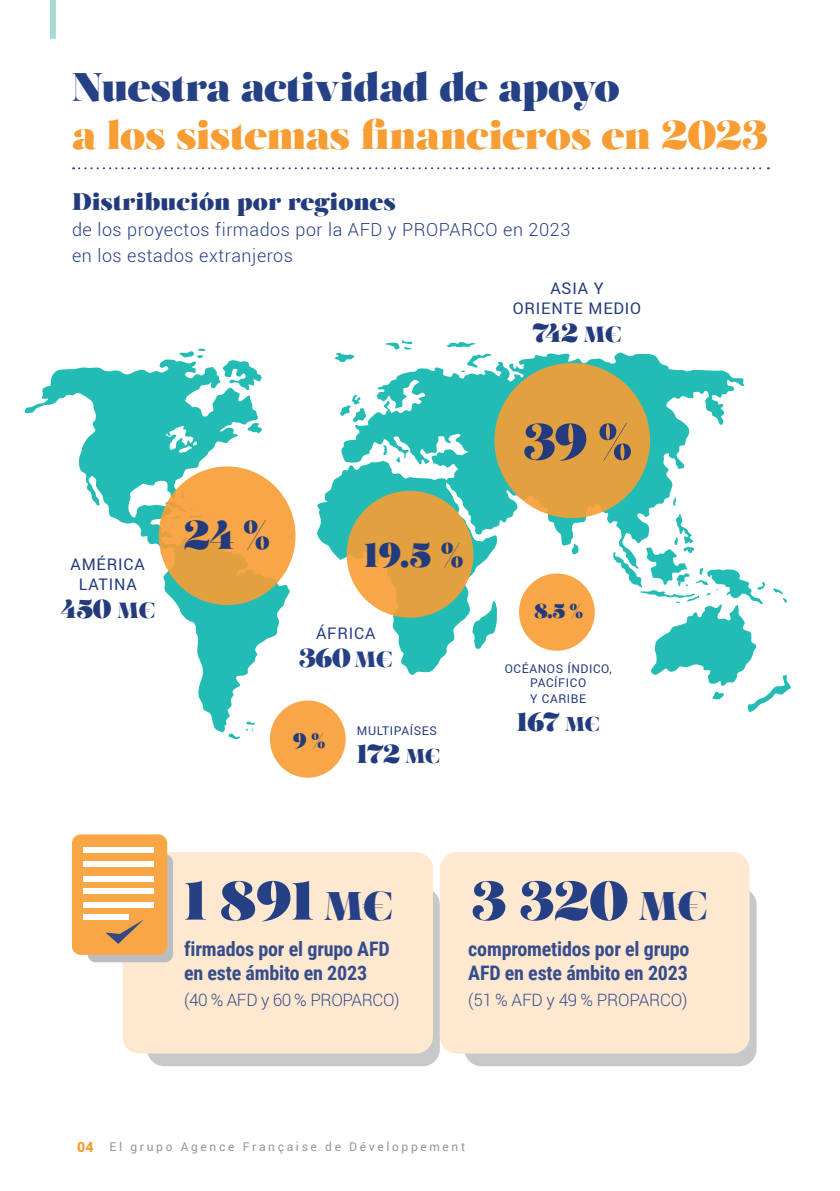
<style>
.page{position:relative;width:840px;height:1191px;background:#fff}
.page>*{position:absolute;margin:0;border:0;box-sizing:border-box;transform-origin:0 0}
.t1{font:54px "Salome";letter-spacing:-.01em;color:#264085}
.t2{font:50px "Salome";color:#233b7d}
.t3{font:40px "Salome";letter-spacing:-.02em;color:#f89d33}
.t4{font:40px "Salome";letter-spacing:-.02em;color:#264085}
.t5{font:40px "Salome";color:#233b7d}
.t6{font:34px "Salome";color:#233b7d}
.t7{font:26px "Salome";letter-spacing:-.03em;color:#233b7d}
.t8{font:26px "Salome";color:#264085}
.t9{font:24px "Salome";color:#233b7d}
.t10{font:20.8px "Salome";color:#233b7d}
.t11{font:700 20px/24px "Roboto Condensed";letter-spacing:-.01em;color:#364d8d}
.t12{font:20px "Salome";color:#233b7d}
.t13{font:300 18px/26px "Roboto";letter-spacing:.03em;color:#264085}
.t14{font:300 17px "Roboto";letter-spacing:-.02em;color:#364d8d}
.t15{font:16px/20.4px "Roboto";letter-spacing:.05em;color:#233b7d;text-align:center}
.t16{font:16px "Roboto";letter-spacing:.05em;color:#264085}
.t17{font:12px/14.4px "Roboto";letter-spacing:.05em;color:#233b7d;text-align:center}
.t18{font:12px "Roboto";letter-spacing:.22em;color:#939598}
.s1{font-size:22px}
.s2{font-size:20px}
.s3{font-size:40px}
.s4{font-weight:900;font-size:14px;color:#f89d33}
</style>
<div class="page">
<div style="left:147px;top:887px;width:292px;height:179px;background:#c7c8ca;border-radius:17px"></div>
<div style="left:464px;top:887px;width:292px;height:179px;background:#c7c8ca;border-radius:17px"></div>
<div style="left:122px;top:852px;width:310px;height:201px;background:#fee8cf;border-radius:17px"></div>
<div style="left:439px;top:852px;width:310px;height:201px;background:#fee8cf;border-radius:17px"></div>
<svg style="left:73px;top:167px;width:695px;height:2px"></svg>
<svg style="left:447px;top:342px;width:28px;height:5px"></svg>
<svg style="left:385px;top:340px;width:27px;height:10px"></svg>
<svg style="left:228px;top:733px;width:12px;height:6px"></svg>
<svg style="left:25px;top:359px;width:266px;height:374px"></svg>
<svg style="left:165px;top:490px;width:10px;height:16px"></svg>
<svg style="left:222px;top:360px;width:40px;height:31px"></svg>
<svg style="left:179px;top:349px;width:26px;height:9px"></svg>
<svg style="left:247px;top:423px;width:16px;height:11px"></svg>
<svg style="left:708px;top:581px;width:83px;height:131px"></svg>
<svg style="left:317px;top:352px;width:428px;height:324px"></svg>
<svg style="left:334px;top:353px;width:21px;height:9px"></svg>
<svg style="left:159px;top:466px;width:136px;height:139px;background:#f0a445"></svg>
<svg style="left:346px;top:491px;width:127px;height:127px;background:#e4a142"></svg>
<div style="left:494px;top:363px;width:155px;height:155px;background:#e2a040;border-radius:50%"></div>
<div style="left:518px;top:573px;width:76px;height:77px;background:#f8a647;border-radius:50%"></div>
<div style="left:270px;top:700px;width:75px;height:77px;background:#f8a647;border-radius:50%"></div>
<div style="left:50px;top:0;width:6px;height:39px;background:#a3dad6"></div>
<div style="left:88px;top:854px;width:85px;height:108px;background:#bcbdc0;border-radius:8px"></div>
<div style="left:72px;top:834px;width:95px;height:121px;background:#f9a647;border-radius:9px"></div>
<svg style="left:105px;top:919px;width:39px;height:25px"></svg>
<div style="left:84px;top:847px;width:69px;height:6px;background:#fff"></div>
<div style="left:84px;top:861px;width:69px;height:6px;background:#fff"></div>
<div style="left:84px;top:875px;width:69px;height:6px;background:#fff"></div>
<div style="left:84px;top:888px;width:69px;height:5px;background:#fff"></div>
<div style="left:84px;top:902px;width:69px;height:5px;background:#fff"></div>
<div style="left:84px;top:914px;width:45px;height:6px;background:#fff"></div>
<h3 class="t4" style="left:72px;top:60px;width:548px">Nuestra actividad de apoyo</h3>
<h3 class="t3" style="left:72px;top:108px;width:696px">a los sistemas financieros en 2023</h3>
<p class="t9" style="left:72px;top:185px;width:325px">Distribución por regiones</p>
<p class="t13" style="left:72px;top:215px;width:499px">de los proyectos firmados por la AFD y PROPARCO en 2023 en los estados extranjeros</p>
<p class="t15" style="left:512px;top:277px;width:130px">ASIA Y<br>ORIENTE MEDIO</p>
<h3 class="t7" style="left:532px;top:316px;width:91px">742 <span class="s1">M€</span></h3>
<p class="t15" style="left:71px;top:553px;width:76px">AMÉRICA<br>LATINA</p>
<h3 class="t7" style="left:60px;top:592px;width:96px">450 <span class="s1">M€</span></h3>
<h3 class="t5" style="left:184px;top:509px;width:88px">24 %</h3>
<h3 class="t6" style="left:364px;top:533px;width:101px">19.5 %</h3>
<p class="t16" style="left:316px;top:621px;width:61px">ÁFRICA</p>
<h3 class="t8" style="left:299px;top:640px;width:95px">360 <span class="s1">M€</span></h3>
<p class="t10" style="left:293px;top:726px;width:34px">9 %</p>
<p class="t17" style="left:357px;top:723px;width:81px">MULTIPAÍSES</p>
<h3 class="t7" style="left:357px;top:736px;width:85px">172 <span class="s2">M€</span></h3>
<h2 class="t2" style="left:523px;top:409px;width:110px">39 %</h2>
<p class="t12" style="left:534px;top:598px;width:50px">8.5 %</p>
<p class="t17" style="left:504px;top:661px;width:108px">OCÉANOS ÍNDICO,<br>PACÍFICO</p>
<p class="t17" style="left:530px;top:691px;width:57px">Y CARIBE</p>
<h3 class="t7" style="left:516px;top:705px;width:84px">167 <span class="s2">M€</span></h3>
<h1 class="t1" style="left:184px;top:865px;width:210px">1 891 <span class="s3">M€</span></h1>
<h1 class="t1" style="left:471px;top:865px;width:237px">3 320 <span class="s3">M€</span></h1>
<p class="t11" style="left:184px;top:936px;width:207px">firmados por el grupo AFD en este ámbito en 2023</p>
<p class="t11" style="left:468px;top:936px;width:222px">comprometidos por el grupo<br>AFD en este ámbito en 2023</p>
<p class="t14" style="left:184px;top:988px;width:217px">(40 % AFD y 60 % PROPARCO)</p>
<p class="t14" style="left:468px;top:988px;width:221px">(51 % AFD y 49 % PROPARCO)</p>
<p class="t18" style="left:77px;top:1138px;width:389px"><span class="s4">04</span> El grupo Agence Française de Développement</p>
</div>
